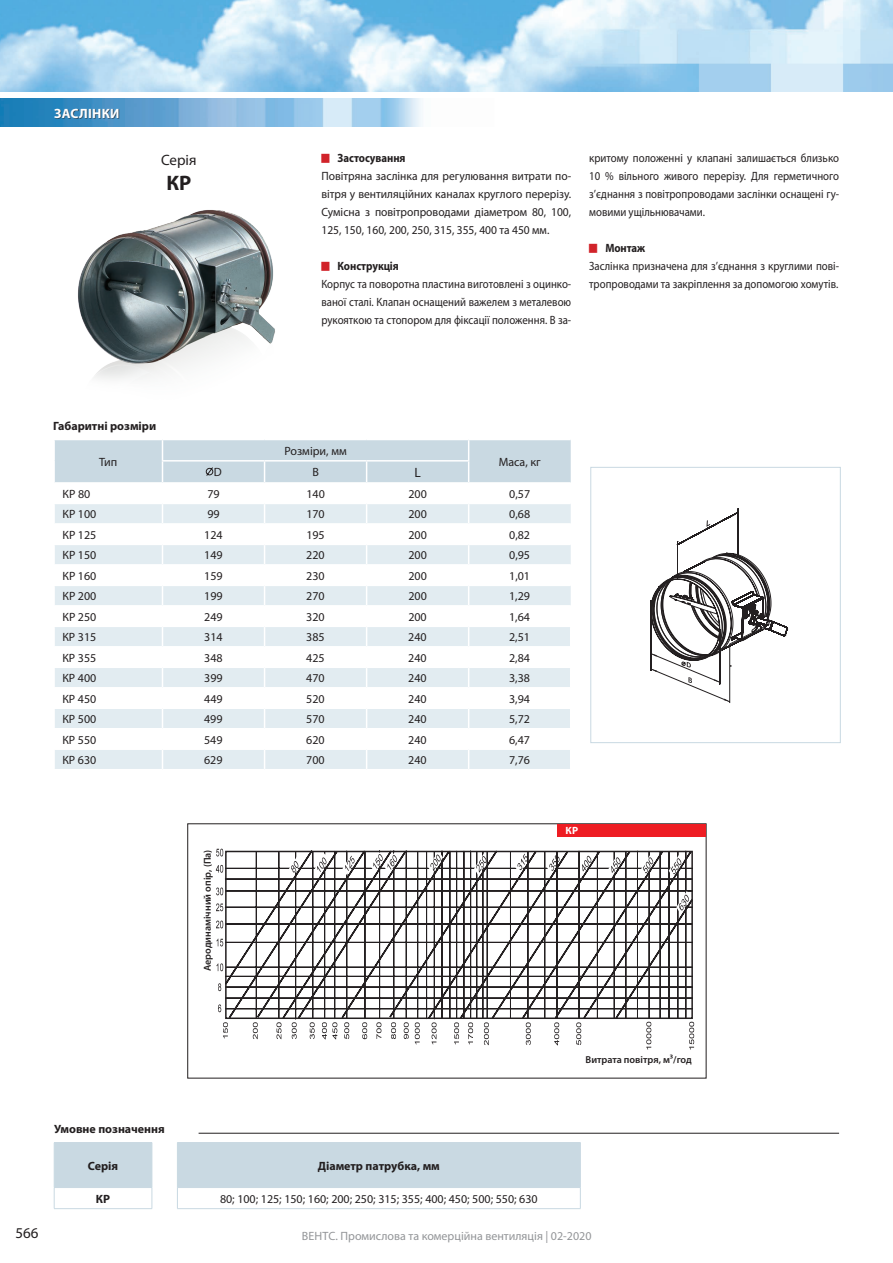
<style>
.page{position:relative;width:893px;height:1263px;background:#fff}
.page>*{position:absolute;margin:0;border:0;box-sizing:border-box;transform-origin:0 0}
.t1{font:700 21px "Myriad Pro";color:#231f20}
.t2{font:15px "Myriad Pro";color:#231f20}
.t3{font:700 13.5px "Myriad Pro";letter-spacing:.02em;color:#fff}
.t4{font:13.5px "Myriad Pro";color:#231f20}
.t5{font:12px/18px "Myriad Pro";color:#231f20;text-align:justify;scale:.9 1}
.t6{font:12px "Myriad Pro";color:#231f20}
.t7{font:12px/18px "Myriad Pro";color:#231f20;text-align:justify;scale:.96 1}
.t8{font:700 12px "Myriad Pro";color:#231f20}
.t9{font:12px "Myriad Pro";color:#939598}
.t10{font:700 12px "Myriad Pro";color:#231f20;scale:.9 1}
.t11{font:700 10.5px "Myriad Pro";color:#fff}
.t12{font:600 10.05px "Myriad Pro";color:#231f20}
</style>
<div class="page">
<img style="left:0;top:0;width:893px;height:91px">
<img style="left:0;top:99px;width:422px;height:27px">
<img style="left:78px;top:210px;width:197px;height:169px">
<div style="left:55px;top:109px;width:64px;height:10px;background:#231f20;opacity:.7"></div>
<hr style="left:199px;top:1133px;width:640px;height:1px;background:#231f20">
<hr style="left:54px;top:1208px;width:98px;height:1px;background:#c9d9e2">
<hr style="left:177px;top:1208px;width:404px;height:1px;background:#c9d9e2">
<svg style="left:54px;top:1142px;width:527px;height:66px"></svg>
<svg style="left:651px;top:509px;width:138px;height:194px"></svg>
<div style="left:591px;top:467px;width:249px;height:276px;border:1px solid #c9d9e2"></div>
<svg style="left:54px;top:440px;width:517px;height:329px"></svg>
<svg style="left:409px;top:850px;width:45px;height:170px"></svg>
<svg style="left:415px;top:1022px;width:5px;height:22px"></svg>
<svg style="left:432px;top:1022px;width:5px;height:22px"></svg>
<svg style="left:428px;top:854px;width:15px;height:20px"></svg>
<svg style="left:216px;top:849px;width:193px;height:190px"></svg>
<div style="left:225px;top:851px;width:468px;height:168px;border:2px solid #231f20"></div>
<svg style="left:454px;top:850px;width:240px;height:199px"></svg>
<div style="left:557px;top:824px;width:149px;height:13px;background:#ee1d23"></div>
<p class="t3" style="left:54px;top:104px;width:67px">ЗАСЛІНКИ</p>
<p class="t2" style="left:161px;top:150px;width:37px">Серія</p>
<h1 class="t1" style="left:166px;top:169px;width:26px">КР</h1>
<p class="t10" style="left:338px;top:150px;width:77px">Застосування</p>
<p class="t7" style="left:321px;top:167px;width:262px">Повітряна заслінка для регулювання витрати по&shy;вітря у вентиляційних каналах круглого перерізу.<br>Сумісна з повітропроводами діаметром 80, 100, 125, 150, 160, 200, 250, 315, 355, 400 та 450 мм.</p>
<p class="t10" style="left:338px;top:258px;width:70px">Конструкція</p>
<p class="t5" style="left:321px;top:275px;width:279px">Корпус та поворотна пластина виготовлені з оцинко&shy;ваної сталі. Клапан оснащений важелем з металевою рукояткою та стопором для фіксації положення. В за-</p>
<p class="t5" style="left:589px;top:149px;width:279px">критому положенні у клапані залишається близько 10 % вільного живого перерізу. Для герметичного з’єднання з повітропроводами заслінки оснащені гу&shy;мовими ущільнювачами.</p>
<p class="t10" style="left:605px;top:240px;width:46px">Монтаж</p>
<p class="t5" style="left:589px;top:257px;width:279px">Заслінка призначена для з’єднання з круглими пові&shy;тропроводами та закріплення за допомогою хомутів.</p>
<p class="t8" style="left:53px;top:418px;width:105px">Габаритні розміри</p>
<p class="t6" style="left:99px;top:454px;width:20px">Тип</p>
<p class="t6" style="left:284px;top:443px;width:64px">Розміри, мм</p>
<p class="t6" style="left:214px;top:464px;width:9px">D</p>
<p class="t6" style="left:312px;top:464px;width:8px">B</p>
<p class="t4" style="left:414px;top:464px;width:8px">L</p>
<p class="t6" style="left:499px;top:454px;width:44px">Маса, кг</p>
<p class="t6" style="left:63px;top:486px;width:29px">КР 80</p>
<p class="t6" style="left:207px;top:486px;width:14px">79</p>
<p class="t6" style="left:306px;top:486px;width:20px">140</p>
<p class="t6" style="left:408px;top:486px;width:20px">200</p>
<p class="t6" style="left:509px;top:486px;width:22px">0,57</p>
<p class="t6" style="left:63px;top:507px;width:35px">КР 100</p>
<p class="t6" style="left:207px;top:507px;width:14px">99</p>
<p class="t6" style="left:306px;top:507px;width:20px">170</p>
<p class="t6" style="left:408px;top:507px;width:20px">200</p>
<p class="t6" style="left:509px;top:507px;width:22px">0,68</p>
<p class="t6" style="left:63px;top:527px;width:35px">КР 125</p>
<p class="t6" style="left:204px;top:527px;width:20px">124</p>
<p class="t6" style="left:306px;top:527px;width:20px">195</p>
<p class="t6" style="left:408px;top:527px;width:20px">200</p>
<p class="t6" style="left:509px;top:527px;width:22px">0,82</p>
<p class="t6" style="left:63px;top:548px;width:35px">КР 150</p>
<p class="t6" style="left:204px;top:548px;width:20px">149</p>
<p class="t6" style="left:306px;top:548px;width:20px">220</p>
<p class="t6" style="left:408px;top:548px;width:20px">200</p>
<p class="t6" style="left:509px;top:548px;width:22px">0,95</p>
<p class="t6" style="left:63px;top:568px;width:35px">КР 160</p>
<p class="t6" style="left:204px;top:568px;width:20px">159</p>
<p class="t6" style="left:306px;top:568px;width:20px">230</p>
<p class="t6" style="left:408px;top:568px;width:20px">200</p>
<p class="t6" style="left:509px;top:568px;width:22px">1,01</p>
<p class="t6" style="left:63px;top:589px;width:35px">КР 200</p>
<p class="t6" style="left:204px;top:589px;width:20px">199</p>
<p class="t6" style="left:306px;top:589px;width:20px">270</p>
<p class="t6" style="left:408px;top:589px;width:20px">200</p>
<p class="t6" style="left:509px;top:589px;width:22px">1,29</p>
<p class="t6" style="left:62px;top:609px;width:35px">КР 250</p>
<p class="t6" style="left:204px;top:609px;width:20px">249</p>
<p class="t6" style="left:306px;top:609px;width:20px">320</p>
<p class="t6" style="left:408px;top:609px;width:20px">200</p>
<p class="t6" style="left:509px;top:609px;width:22px">1,64</p>
<p class="t6" style="left:62px;top:630px;width:35px">КР 315</p>
<p class="t6" style="left:204px;top:630px;width:20px">314</p>
<p class="t6" style="left:306px;top:630px;width:20px">385</p>
<p class="t6" style="left:408px;top:630px;width:20px">240</p>
<p class="t6" style="left:509px;top:630px;width:22px">2,51</p>
<p class="t6" style="left:62px;top:650px;width:35px">КР 355</p>
<p class="t6" style="left:204px;top:650px;width:20px">348</p>
<p class="t6" style="left:306px;top:650px;width:20px">425</p>
<p class="t6" style="left:408px;top:650px;width:20px">240</p>
<p class="t6" style="left:509px;top:650px;width:22px">2,84</p>
<p class="t6" style="left:62px;top:671px;width:35px">КР 400</p>
<p class="t6" style="left:204px;top:671px;width:20px">399</p>
<p class="t6" style="left:306px;top:671px;width:20px">470</p>
<p class="t6" style="left:408px;top:671px;width:20px">240</p>
<p class="t6" style="left:509px;top:671px;width:22px">3,38</p>
<p class="t6" style="left:62px;top:691px;width:35px">КР 450</p>
<p class="t6" style="left:204px;top:691px;width:20px">449</p>
<p class="t6" style="left:306px;top:691px;width:20px">520</p>
<p class="t6" style="left:408px;top:691px;width:20px">240</p>
<p class="t6" style="left:509px;top:691px;width:22px">3,94</p>
<p class="t6" style="left:62px;top:712px;width:35px">КР 500</p>
<p class="t6" style="left:204px;top:712px;width:20px">499</p>
<p class="t6" style="left:306px;top:712px;width:20px">570</p>
<p class="t6" style="left:408px;top:712px;width:20px">240</p>
<p class="t6" style="left:509px;top:712px;width:22px">5,72</p>
<p class="t6" style="left:62px;top:732px;width:35px">КР 550</p>
<p class="t6" style="left:204px;top:732px;width:20px">549</p>
<p class="t6" style="left:306px;top:732px;width:20px">620</p>
<p class="t6" style="left:408px;top:732px;width:20px">240</p>
<p class="t6" style="left:509px;top:732px;width:22px">6,47</p>
<p class="t6" style="left:62px;top:752px;width:35px">КР 630</p>
<p class="t6" style="left:204px;top:752px;width:20px">629</p>
<p class="t6" style="left:306px;top:752px;width:20px">700</p>
<p class="t6" style="left:408px;top:752px;width:20px">240</p>
<p class="t6" style="left:509px;top:752px;width:22px">7,76</p>
<p class="t12" style="left:201px;top:971px;width:123px;rotate:-90deg">Аеродинамічний опір, (Па)</p>
<p class="t11" style="left:566px;top:824px;width:14px">КР</p>
<p class="t12" style="left:586px;top:1053px;width:108px">Витрата повітря, м³/год</p>
<p class="t2" style="left:15px;top:1224px;width:25px">566</p>
<p class="t8" style="left:54px;top:1121px;width:112px">Умовне позначення</p>
<p class="t8" style="left:88px;top:1158px;width:32px">Серія</p>
<p class="t8" style="left:318px;top:1158px;width:124px">Діаметр патрубка, мм</p>
<p class="t8" style="left:96px;top:1191px;width:16px">КР</p>
<p class="t6" style="left:220px;top:1191px;width:319px">80; 100; 125; 150; 160; 200; 250; 315; 355; 400; 450; 500; 550; 630</p>
<p class="t9" style="left:302px;top:1229px;width:291px">ВЕНТС. Промислова та комерційна вентиляція | 02-2020</p>
</div>
